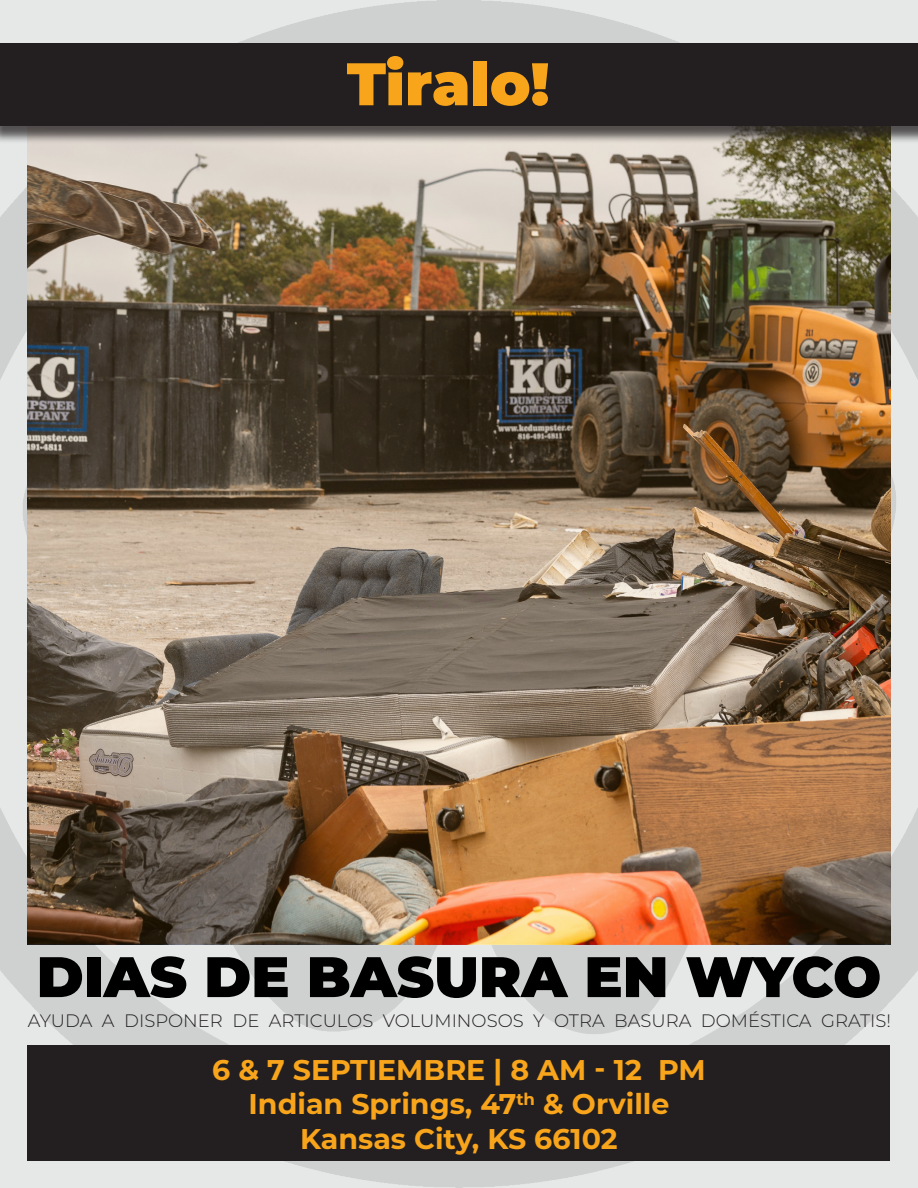
<style>
.page{position:relative;width:918px;height:1188px;background:#fff}
.page>*{position:absolute;margin:0;border:0;box-sizing:border-box;transform-origin:0 0}
.t1{font:900 60px "Montserrat";color:#f9a51b}
.t2{font:900 57px "Montserrat";color:#000}
.t3{font:700 28.5px "Montserrat";color:#f9a51b}
.t4{font:300 18px "Montserrat";color:#231f20}
</style>
<div class="page">
<img style="left:0;top:0;width:918px;height:1188px">
<img style="left:28px;top:144px;width:863px;height:801px">
<div style="left:28px;top:1045px;width:862px;height:115px;background:#231f20"></div>
<div style="left:0;top:45px;width:918px;height:99px;background:#231f20;opacity:.75"></div>
<div style="left:0;top:43px;width:918px;height:82px;background:#231f20"></div>
<p class="t1" style="left:347px;top:39px;width:204px">Tiralo!</p>
<p class="t2" style="left:37px;top:934px;width:846px">DIAS DE BASURA EN WYCO</p>
<p class="t4" style="left:28px;top:1009px;width:865px">AYUDA A DISPONER DE ARTICULOS VOLUMINOSOS Y OTRA BASURA DOMÉSTICA GRATIS!</p>
<p class="t3" style="left:212px;top:1049px;width:495px">6 &amp; 7 SEPTIEMBRE | 8 AM - 12 PM</p>
<p class="t3" style="left:249px;top:1084px;width:422px">Indian Springs, 47<sup>th</sup> &amp; Orville</p>
<p class="t3" style="left:300px;top:1118px;width:319px">Kansas City, KS 66102</p>
</div>
